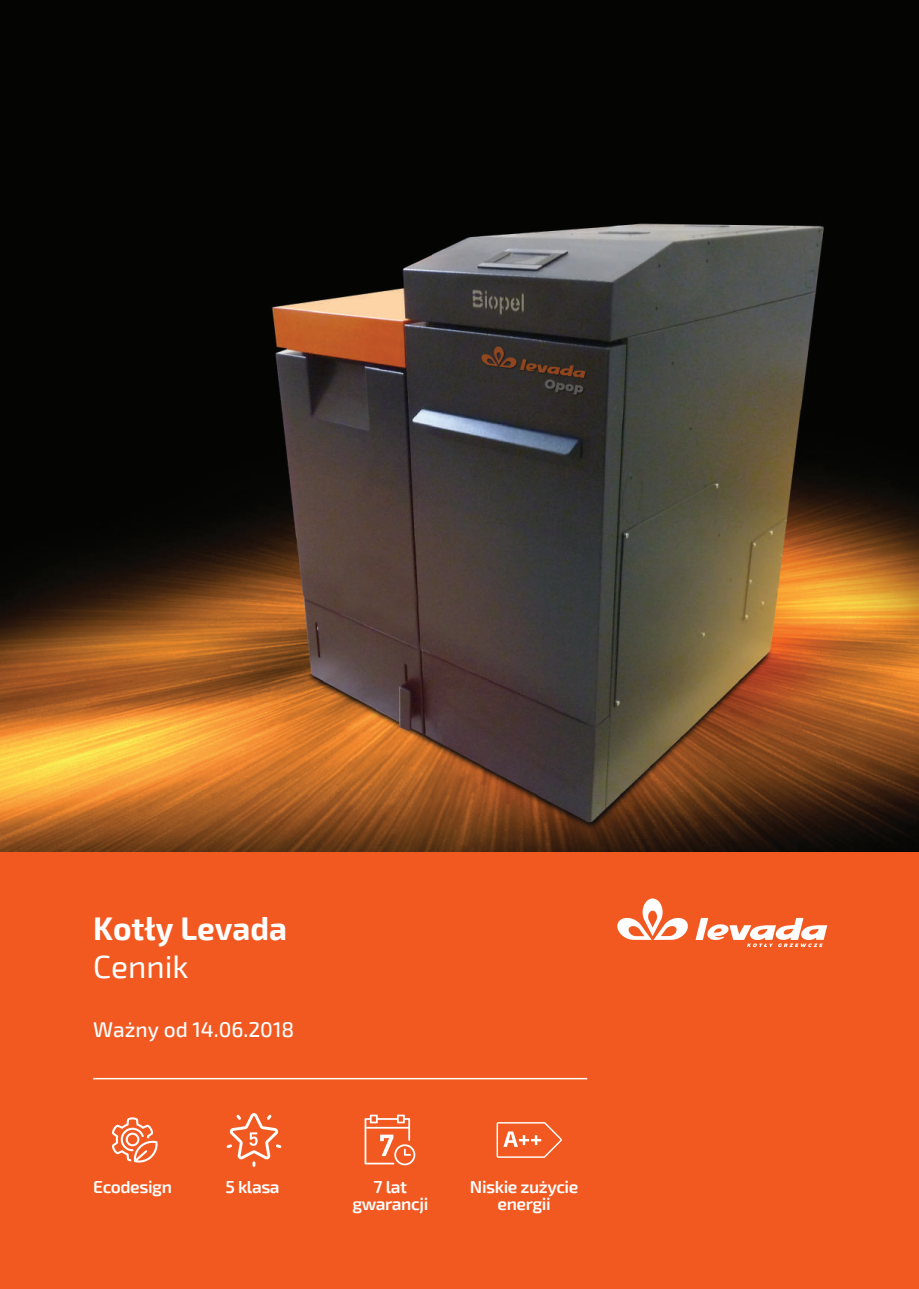
<style>
.page{position:relative;width:919px;height:1289px;background:#fff}
.page>*{position:absolute;margin:0;border:0;box-sizing:border-box;transform-origin:0 0}
.t1{font:700 31.95px "Exo 2";color:#fff}
.t2{font:31.95px "Exo 2";color:#fff}
.t3{font:500 21.3px "Exo 2";color:#fff}
.t4{font:600 17.4px/17.4px "Exo 2";letter-spacing:-.025em;color:#fff;text-align:center}
</style>
<div class="page">
<div style="left:0;top:846px;width:918px;height:442px;background:#f15921"></div>
<svg style="left:617px;top:898px;width:71px;height:41px"></svg>
<svg style="left:695px;top:917px;width:132px;height:30px"></svg>
<img style="left:0;top:0;width:918px;height:851px">
<svg style="left:364px;top:1114px;width:51px;height:51px"></svg>
<svg style="left:112px;top:1117px;width:46px;height:45px"></svg>
<svg style="left:496px;top:1122px;width:66px;height:35px"></svg>
<svg style="left:226px;top:1113px;width:55px;height:53px"></svg>
<hr style="left:93px;top:1077px;width:494px;height:2px;background:#fff">
<h1 class="t1" style="left:93px;top:909px;width:195px">Kotły Levada</h1>
<h1 class="t2" style="left:93px;top:948px;width:97px">Cennik</h1>
<p class="t3" style="left:93px;top:1016px;width:202px">Ważny od 14.06.2018</p>
<p class="t4" style="left:93px;top:1178px;width:80px">Ecodesign</p>
<p class="t4" style="left:225px;top:1178px;width:56px">5 klasa</p>
<p class="t4" style="left:352px;top:1178px;width:77px">7 lat gwarancji</p>
<p class="t4" style="left:470px;top:1178px;width:110px">Niskie zużycie energii</p>
</div>
